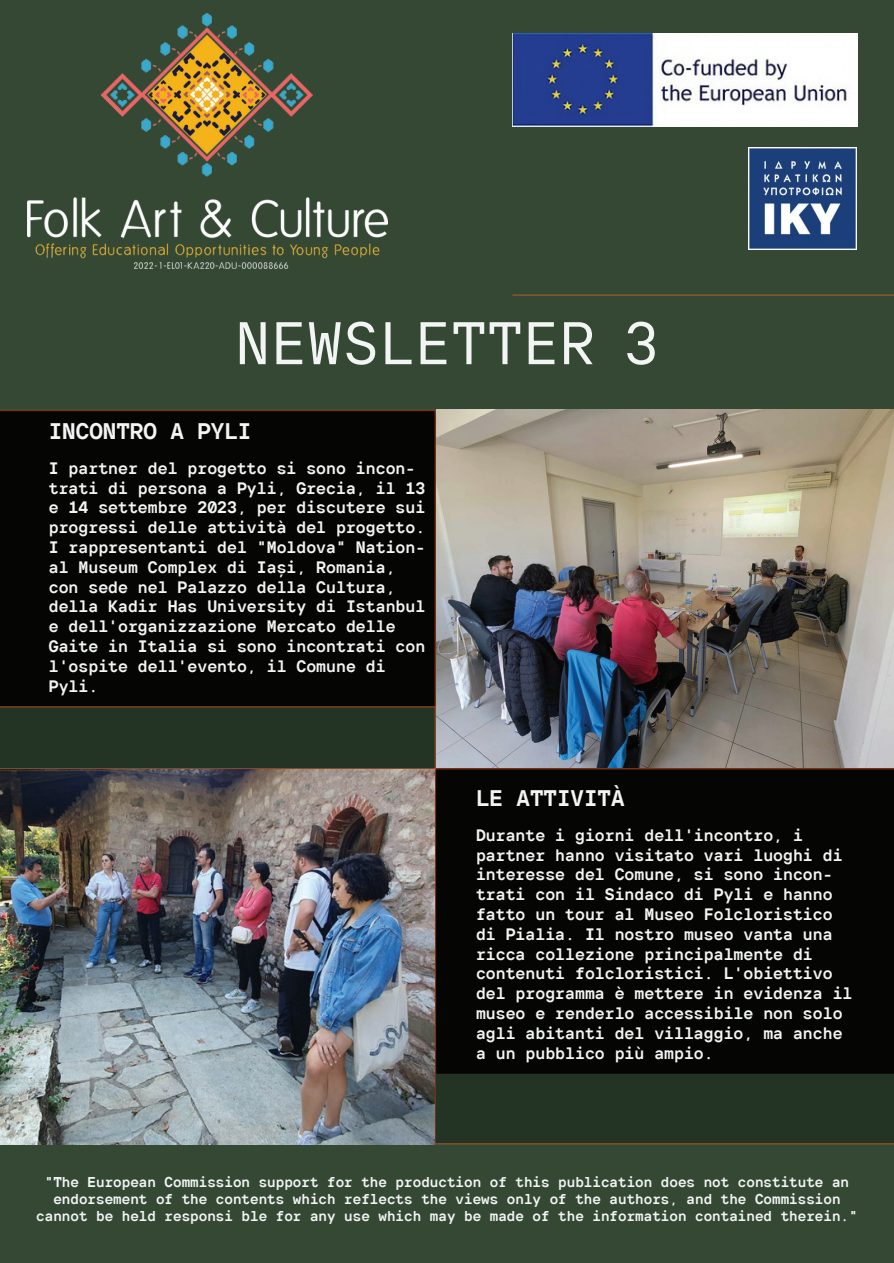
<style>
.page{position:relative;width:894px;height:1263px;background:#fff}
.page>*{position:absolute;margin:0;border:0;box-sizing:border-box;transform-origin:0 0}
.t1{font:60px "TT Intrphss Pr Mn Trl Vr";color:#f3f5f5}
.t2{font:22.5px "TT Intrphss Pr Mn Trl Vr";color:#f3f5f5}
.t3{font:16.5px/19.8px "TT Intrphss Pr Mn Trl Vr";color:#f3f5f5}
.t4{font:14.25px/17.1px "TT Intrphss Pr Mn Trl Vr";color:#f3f5f5;text-align:center}
</style>
<div class="page">
<div style="left:0;top:0;width:893px;height:1263px;background:#344834"></div>
<div style="left:434px;top:769px;width:459px;height:305px;background:#050504"></div>
<div style="left:0;top:410px;width:893px;height:359px;background:#050504"></div>
<div style="left:0;top:707px;width:435px;height:62px;background:#233425"></div>
<img style="left:28px;top:13px;width:359px;height:256px">
<img style="left:512px;top:33px;width:345px;height:94px">
<img style="left:748px;top:148px;width:108px;height:101px">
<hr style="left:512px;top:294px;width:381px;height:2px;background:#f26221">
<hr style="left:0;top:410px;width:893px;height:1px;background:#f26221">
<hr style="left:0;top:768px;width:893px;height:1px;background:#f26221">
<hr style="left:0;top:706px;width:435px;height:1px;background:#f26221">
<hr style="left:434px;top:769px;width:2px;height:375px;background:#f26221">
<hr style="left:434px;top:410px;width:2px;height:359px;background:#f26221">
<div style="left:436px;top:1074px;width:457px;height:70px;background:#233425"></div>
<hr style="left:0;top:1143px;width:893px;height:1px;background:#f26221">
<img style="left:436px;top:410px;width:457px;height:358px">
<img style="left:0;top:769px;width:434px;height:375px">
<h1 class="t1" style="left:235px;top:305px;width:426px">NEWSLETTER 3</h1>
<h2 class="t2" style="left:49px;top:417px;width:204px">INCONTRO A PYLI</h2>
<p class="t3" style="left:49px;top:458px;width:378px">I partner del progetto si sono incon&shy;trati di persona a Pyli, Grecia, il 13 e 14 settembre 2023, per discutere sui progressi delle attività del progetto.<br>I rappresentanti del "Moldova" Nation&shy;al Museum Complex di Iași, Romania, con sede nel Palazzo della Cultura, della Kadir Has University di Istanbul e dell'organizzazione Mercato delle Gaite in Italia si sono incontrati con l'ospite dell'evento, il Comune di Pyli.</p>
<h2 class="t2" style="left:476px;top:784px;width:150px">LE ATTIVITÀ</h2>
<p class="t3" style="left:476px;top:825px;width:378px">Durante i giorni dell'incontro, i partner hanno visitato vari luoghi di interesse del Comune, si sono incon&shy;trati con il Sindaco di Pyli e hanno fatto un tour al Museo Folcloristico di Pialia. Il nostro museo vanta una ricca collezione principalmente di contenuti folcloristici. L'obiettivo del programma è mettere in evidenza il museo e renderlo accessibile non solo agli abitanti del villaggio, ma anche a un pubblico più ampio.</p>
<p class="t4" style="left:36px;top:1173px;width:822px">"The European Commission support for the production of this publication does not constitute an endorsement of the contents which reflects the views only of the authors, and the Commission cannot be held responsi ble for any use which may be made of the information contained therein."</p>
</div>
